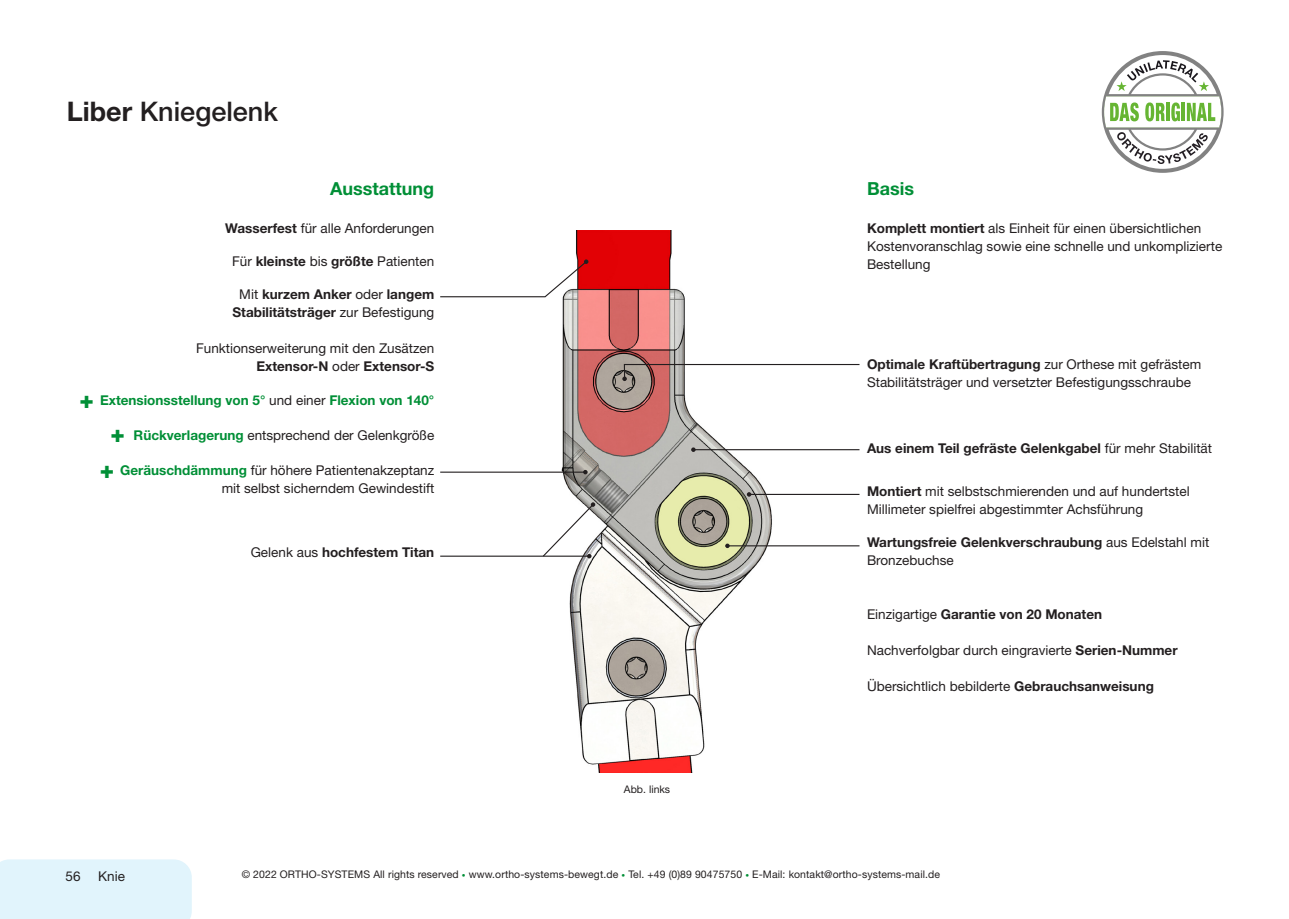
<style>
.page{position:relative;width:1289px;height:919px;background:#fff}
.page>*{position:absolute;margin:0;border:0;box-sizing:border-box;transform-origin:0 0}
.t1{font:500 27px "Helvetica Neue LT Pro";color:#231f20}
.t2{font:800 24px/36.2px "Helvetica Neue LT Pro";color:#008f36;text-align:center}
.t3{font:700 18px "Helvetica Neue LT Pro";color:#008f36}
.t4{font:13.5px/18px "Helvetica Neue LT Pro";color:#231f20}
.t5{font:700 13.5px/18px "Helvetica Neue LT Pro";color:#231f20}
.t6{font:700 13.5px "Helvetica Neue LT Pro";color:#008f36}
.t7{font:10.5px "Helvetica Neue LT Pro";letter-spacing:.01em;color:#231f20}
.s1{font-weight:700}
.s2{font-weight:400}
.s3{font-weight:400;color:#231f20}
.s4{font-weight:700;color:#008f36}
.s5{font-size:7.5px;color:#008f36}
</style>
<div class="page">
<div style="left:0;top:859px;width:192px;height:59px;background:#e1f4fc"></div>
<svg style="left:1101px;top:51px;width:122px;height:122px"></svg>
<img style="left:558px;top:230px;width:217px;height:542px">
<hr style="left:440px;top:471px;width:145px;height:1px;background:#231f20">
<svg style="left:583px;top:470px;width:4px;height:4px"></svg>
<hr style="left:440px;top:555px;width:149px;height:1px;background:#231f20">
<svg style="left:541px;top:502px;width:54px;height:56px"></svg>
<svg style="left:622px;top:363px;width:238px;height:18px"></svg>
<hr style="left:693px;top:449px;width:166px;height:1px;background:#231f20">
<svg style="left:691px;top:447px;width:4px;height:5px"></svg>
<hr style="left:727px;top:545px;width:132px;height:1px;background:#231f20">
<svg style="left:725px;top:543px;width:4px;height:5px"></svg>
<hr style="left:749px;top:494px;width:110px;height:1px;background:#231f20">
<svg style="left:746px;top:492px;width:5px;height:4px"></svg>
<svg style="left:440px;top:259px;width:148px;height:39px"></svg>
<h1 class="t1" style="left:67px;top:95px;width:213px"><span class="s1">Liber</span> Kniegelenk</h1>
<h2 class="t2" style="left:80px;top:381px;width:16px">+</h2>
<h3 class="t3" style="left:330px;top:177px;width:106px">Ausstattung</h3>
<p class="t4" style="left:225px;top:219px;width:211px"><span class="s1">Wasserfest</span> für alle Anforderungen</p>
<p class="t4" style="left:232px;top:252px;width:204px">Für <span class="s1">kleinste</span> bis <span class="s1">größte</span> Patienten</p>
<p class="t5" style="left:232px;top:285px;width:203px;text-align:center"><span class="s2">Mit</span> kurzem Anker <span class="s2">oder</span> langem<br>Stabilitätsträger <span class="s2">zur Befestigung</span></p>
<p class="t4" style="left:196px;top:339px;width:240px;text-align:right">Funktionserweiterung mit den Zusätzen<br><span class="s1">Extensor-N</span> oder <span class="s1">Extensor-S</span></p>
<p class="t6" style="left:100px;top:392px;width:336px">Extensionsstellung von 5° <span class="s3">und einer</span> Flexion von 140°</p>
<p class="t4" style="left:134px;top:426px;width:302px"><span class="s4">Rückverlagerung</span> entsprechend der Gelenkgröße</p>
<p class="t4" style="left:120px;top:460px;width:315px;text-align:right"><span class="s4">Geräuschdämmung</span> für höhere Patientenakzeptanz mit selbst sicherndem Gewindestift</p>
<h2 class="t2" style="left:100px;top:415px;width:27px">+ +</h2>
<p class="t5" style="left:251px;top:543px;width:185px"><span class="s2">Gelenk aus</span> hochfestem Titan</p>
<p class="t7" style="left:624px;top:782px;width:48px">Abb. links</p>
<h3 class="t3" style="left:867px;top:177px;width:48px">Basis</h3>
<p class="t4" style="left:867px;top:219px;width:357px"><span class="s1">Komplett montiert</span> als Einheit für einen übersichtlichen<br>Kostenvoranschlag sowie eine schnelle und unkomplizierte<br>Bestellung</p>
<p class="t4" style="left:867px;top:354px;width:335px"><span class="s1">Optimale Kraftübertragung</span> zur Orthese mit gefrästem<br>Stabilitätsträger und versetzter Befestigungsschraube</p>
<p class="t5" style="left:867px;top:438px;width:346px">Aus einem Teil gefräste Gelenkgabel <span class="s2">für mehr Stabilität</span></p>
<p class="t4" style="left:867px;top:482px;width:324px"><span class="s1">Montiert</span> mit selbstschmierenden und auf hundertstel<br>Millimeter spielfrei abgestimmter Achsführung</p>
<p class="t5" style="left:867px;top:533px;width:344px">Wartungsfreie Gelenkverschraubung <span class="s2">aus Edelstahl mit<br>Bronzebuchse</span></p>
<p class="t5" style="left:867px;top:605px;width:237px"><span class="s2">Einzigartige</span> Garantie von 20 Monaten</p>
<p class="t4" style="left:867px;top:641px;width:312px">Nachverfolgbar durch eingravierte <span class="s1">Serien-Nummer</span></p>
<p class="t4" style="left:867px;top:677px;width:288px">Übersichtlich bebilderte <span class="s1">Gebrauchsanweisung</span></p>
<p class="t4" style="left:66px;top:866px;width:17px">56</p>
<p class="t4" style="left:98px;top:866px;width:28px">Knie</p>
<p class="t7" style="left:242px;top:867px;width:700px">© 2022 ORTHO-SYSTEMS All rights reserved <span class="s5">•</span> www.ortho-systems-bewegt.de <span class="s5">•</span> Tel. +49 (0)89 90475750 <span class="s5">•</span> E-Mail: kontakt@ortho-systems-mail.de</p>
</div>
